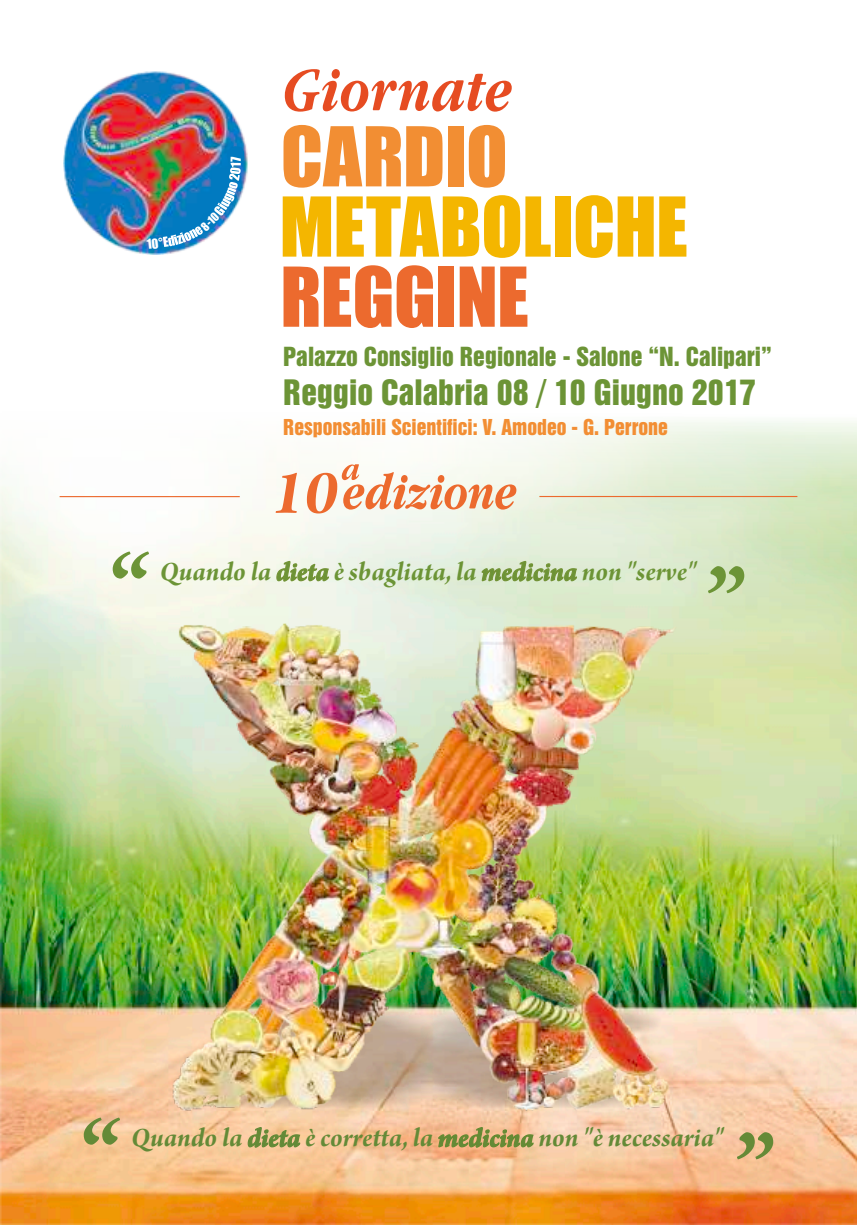
<style>
.page{position:relative;width:857px;height:1225px;background:#fff}
.page>*{position:absolute;margin:0;border:0;box-sizing:border-box;transform-origin:0 0}
.t1{font:67px "Arno Pro Bold Italic Subhead";color:#ec6a2e}
.t2{font:32px "Swiss 921 BT Regular A";color:#6c9436}
.t3{font:28px "Arno Pro Bold Italic Subhead";color:#648a37}
.t4{font:28px "Arno Pro Bold Italic Subhead";color:#6c9436}
.t5{font:24px "Swiss 921 BT Regular A";color:#6c9436}
.t6{font:20px "Swiss 921 BT Regular A";color:#f28e33}
.t7{font:11.4px "Impact";color:#fff}
</style>
<div class="page">
<img style="left:0;top:421px;width:856px;height:804px">
<svg style="left:113px;top:551px;width:36px;height:27px"></svg>
<svg style="left:707px;top:566px;width:36px;height:27px"></svg>
<img style="left:64px;top:71px;width:184px;height:183px">
<svg style="left:341px;top:464px;width:175px;height:45px"></svg>
<hr style="left:60px;top:496px;width:180px;height:1px;background:#ec6a2e">
<hr style="left:539px;top:496px;width:258px;height:1px;background:#ec6a2e">
<svg style="left:283px;top:266px;width:35px;height:61px;background:#ee7f4b"></svg>
<svg style="left:324px;top:265px;width:109px;height:63px"></svg>
<div style="left:438px;top:266px;width:16px;height:61px;background:#ec6a2e"></div>
<svg style="left:459px;top:266px;width:35px;height:61px;background:#ee7e4b"></svg>
<svg style="left:500px;top:266px;width:27px;height:61px"></svg>
<svg style="left:285px;top:69px;width:226px;height:43px"></svg>
<svg style="left:283px;top:125px;width:117px;height:63px"></svg>
<svg style="left:406px;top:126px;width:36px;height:60px;background:#f39b4b"></svg>
<div style="left:447px;top:126px;width:16px;height:60px;background:#f28e33"></div>
<svg style="left:468px;top:125px;width:36px;height:63px"></svg>
<svg style="left:282px;top:195px;width:268px;height:63px"></svg>
<div style="left:554px;top:196px;width:16px;height:61px;background:#f4b600"></div>
<svg style="left:575px;top:195px;width:78px;height:63px"></svg>
<svg style="left:659px;top:196px;width:27px;height:61px"></svg>
<svg style="left:84px;top:1117px;width:36px;height:27px"></svg>
<svg style="left:736px;top:1132px;width:36px;height:27px"></svg>
<img style="left:156px;top:589px;width:544px;height:537px">
<img style="left:146px;top:146px;width:98px;height:104px">
<p class="t7" style="left:200px;top:225px;width:21px;rotate:-45deg">8-10</p>
<p class="t5" style="left:283px;top:348px;width:490px">Palazzo Consiglio Regionale - Salone “N. Calipari”</p>
<p class="t2" style="left:283px;top:381px;width:473px">Reggio Calabria 08 / 10 Giugno 2017</p>
<p class="t6" style="left:283px;top:420px;width:386px">Responsabili Scientifici: V. Amodeo - G. Perrone</p>
<h1 class="t1" style="left:271px;top:467px;width:68px">10</h1>
<p class="t4" style="left:160px;top:561px;width:538px">Quando la dieta è sbagliata, la medicina non "serve"</p>
<p class="t3" style="left:131px;top:1127px;width:594px">Quando la dieta è corretta, la medicina non "è necessaria"</p>
</div>
